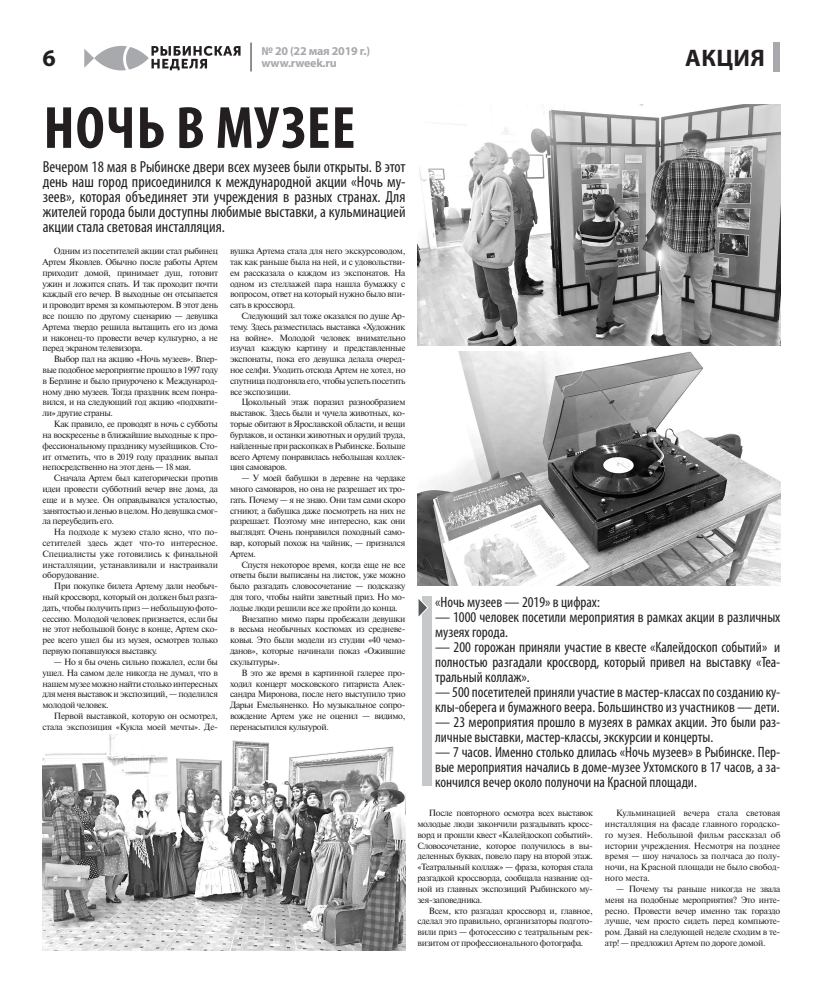
<style>
.page{position:relative;width:823px;height:993px;background:#fff}
.page>*{position:absolute;margin:0;border:0;box-sizing:border-box;transform-origin:0 0}
.Заголовок1{font:700 condensed 60px "Myriad Pro";letter-spacing:.02em;color:#231f20}
.рубрика1{font:700 24px "Myriad Pro";letter-spacing:.02em;color:#231f20}
.Лид1{font:condensed 16px/15px "Myriad Pro";color:#231f20;text-align:justify}
.Лид1-2{font:condensed 15px/15px "Myriad Pro";color:#231f20}
.t1{font:700 12px/12px "Myriad Pro";letter-spacing:-.02em;color:#a8a9ad}
.Основной_текст1{font:9px/10.8px "Newton C";letter-spacing:-.04em;color:#231f20;text-align:justify}
</style>
<div class="page">
<svg style="left:250px;top:43px;width:1px;height:28px"></svg>
<svg style="left:84px;top:46px;width:156px;height:24px"></svg>
<div style="left:422px;top:595px;width:9px;height:190px;background:#c7c8ca"></div>
<svg style="left:418px;top:599px;width:11px;height:18px"></svg>
<div style="left:772px;top:43px;width:7px;height:29px;background:#a8a9ad"></div>
<img style="left:417px;top:104px;width:363px;height:242px">
<img style="left:417px;top:351px;width:362px;height:234px">
<img style="left:43px;top:734px;width:362px;height:216px">
<p class="рубрика1" style="left:43px;top:42px;width:15px">6</p>
<h3 class="t1" style="left:261px;top:45px;width:110px">№ 20 (22 мая 2019 г.) www.rweek.ru</h3>
<p class="рубрика1" style="left:684px;top:42px;width:81px">АКЦИЯ</p>
<p class="Заголовок1" style="left:44px;top:90px;width:313px">НОЧЬ В МУЗЕЕ</p>
<p class="Лид1" style="left:43px;top:158px;width:364px">Вечером 18 мая в Рыбинске двери всех музеев были открыты. В этот день наш город присоединился к международной акции «Ночь му&shy;зеев», которая объединяет эти учреждения в разных странах. Для жителей города были доступны любимые выставки, а кульминацией акции стала световая инсталляция.</p>
<p class="Основной_текст1" style="left:43px;top:245px;width:177px;text-indent:11px">Одним из посетителей акции стал рыбинец Артем Яковлев. Обычно после работы Артем приходит домой, принимает душ, готовит ужин и ложится спать. И так проходит почти каждый его вечер. В выходные он отсыпается и проводит время за компьютером. В этот день все пошло по другому сценарию — девушка Артема твердо решила вытащить его из дома и наконец-то провести вечер культурно, а не перед экраном телевизора.</p>
<p class="Основной_текст1" style="left:43px;top:353px;width:177px;text-indent:11px">Выбор пал на акцию «Ночь музеев». Впер&shy;вые подобное мероприятие прошло в 1997 году в Берлине и было приурочено к Международ&shy;ному дню музеев. Тогда праздник всем понра&shy;вился, и на следующий год акцию «подхвати&shy;ли» другие страны.</p>
<p class="Основной_текст1" style="left:43px;top:418px;width:177px;text-indent:11px">Как правило, ее проводят в ночь с субботы на воскресенье в ближайшие выходные к про&shy;фессиональному празднику музейщиков. Сто&shy;ит отметить, что в 2019 году праздник выпал непосредственно на этот день — 18 мая.</p>
<p class="Основной_текст1" style="left:43px;top:472px;width:177px;text-indent:11px">Сначала Артем был категорически против идеи провести субботний вечер вне дома, да еще и в музее. Он оправдывался усталостью, занятостью и ленью в целом. Но девушка смог&shy;ла переубедить его.</p>
<p class="Основной_текст1" style="left:43px;top:526px;width:177px;text-indent:11px">На подходе к музею стало ясно, что по&shy;сетителей здесь ждет что-то интересное.<br>Специалисты уже готовились к финальной инсталляции, устанавливали и настраивали оборудование.</p>
<p class="Основной_текст1" style="left:43px;top:580px;width:177px;text-indent:11px">При покупке билета Артему дали необыч&shy;ный кроссворд, который он должен был разга&shy;дать, чтобы получить приз — небольшую фото&shy;сессию. Молодой человек признается, если бы не этот небольшой бонус в конце, Артем ско&shy;рее всего ушел бы из музея, осмотрев только первую попавшуюся выставку.</p>
<p class="Основной_текст1" style="left:43px;top:656px;width:177px;text-indent:11px">— Но я бы очень сильно пожалел, если бы ушел. На самом деле никогда не думал, что в нашем музее можно найти столько интересных для меня выставок и экспозиций, — поделился молодой человек.</p>
<p class="Основной_текст1" style="left:43px;top:710px;width:177px;text-align:right">Первой выставкой, которую он осмотрел, стала экспозиция «Кукла моей мечты». Де-</p>
<p class="Основной_текст1" style="left:230px;top:245px;width:177px">вушка Артема стала для него экскурсоводом, так как раньше была на ней, и с удовольстви&shy;ем рассказала о каждом из экспонатов. На одном из стеллажей пара нашла бумажку с вопросом, ответ на который нужно было впи&shy;сать в кроссворд.</p>
<p class="Основной_текст1" style="left:230px;top:310px;width:177px;text-indent:11px">Следующий зал тоже оказался по душе Ар&shy;тему. Здесь разместилась выставка «Художник на войне». Молодой человек внимательно изучал каждую картину и представленные экспонаты, пока его девушка делала очеред&shy;ное селфи. Уходить отсюда Артем не хотел, но спутница подгоняла его, чтобы успеть посетить все экспозиции.</p>
<p class="Основной_текст1" style="left:230px;top:397px;width:177px;text-indent:11px">Цокольный этаж поразил разнообразием выставок. Здесь были и чучела животных, ко&shy;торые обитают в Ярославской области, и вещи бурлаков, и останки животных и орудий труда, найденные при раскопках в Рыбинске. Больше всего Артему понравилась небольшая коллек&shy;ция самоваров.</p>
<p class="Основной_текст1" style="left:230px;top:472px;width:177px;text-indent:11px">— У моей бабушки в деревне на чердаке много самоваров, но она не разрешает их тро&shy;гать. Почему — я не знаю. Они там сами скоро сгниют, а бабушка даже посмотреть на них не разрешает. Поэтому мне интересно, как они выглядят. Очень понравился походный само&shy;вар, который похож на чайник, — признался Артем.</p>
<p class="Основной_текст1" style="left:230px;top:559px;width:177px;text-indent:11px">Спустя некоторое время, когда еще не все ответы были выписаны на листок, уже можно было разгадать словосочетание — подсказку для того, чтобы найти заветный приз. Но мо&shy;лодые люди решили все же пройти до конца.</p>
<p class="Основной_текст1" style="left:230px;top:613px;width:177px;text-indent:11px">Внезапно мимо пары пробежали девушки в весьма необычных костюмах из средневе&shy;ковья. Это были модели из студии «40 чемо&shy;данов», которые начинали показ «Ожившие скульптуры».</p>
<p class="Основной_текст1" style="left:230px;top:667px;width:177px;text-indent:11px">В это же время в картинной галерее про&shy;ходил концерт московского гитариста Алек&shy;сандра Миронова, после него выступило трио Дарьи Емельяненко. Но музыкальное сопро&shy;вождение Артем уже не оценил — видимо, перенасытился культурой.</p>
<p class="Лид1-2" style="left:435px;top:594px;width:166px">«Ночь музеев — 2019» в цифрах:</p>
<p class="Лид1-2" style="left:435px;top:609px;width:346px">— 1000 человек посетили мероприятия в рамках акции в различных музеях города.</p>
<p class="Лид1-2" style="left:435px;top:639px;width:346px;text-align:justify">— 200 горожан приняли участие в квесте «Калейдоскоп событий» и полностью разгадали кроссворд, который привел на выставку «Теа&shy;тральный коллаж».</p>
<p class="Лид1-2" style="left:435px;top:684px;width:346px">— 500 посетителей приняли участие в мастер-классах по созданию ку&shy;клы-оберега и бумажного веера. Большинство из участников — дети.</p>
<p class="Лид1-2" style="left:435px;top:714px;width:346px">— 23 мероприятия прошло в музеях в рамках акции. Это были раз&shy;личные выставки, мастер-классы, экскурсии и концерты.</p>
<p class="Лид1-2" style="left:435px;top:744px;width:346px;text-align:justify">— 7 часов. Именно столько длилась «Ночь музеев» в Рыбинске. Пер&shy;вые мероприятия начались в доме-музее Ухтомского в 17 часов, а за&shy;кончился вечер около полуночи на Красной площади.</p>
<p class="Основной_текст1" style="left:417px;top:807px;width:177px;text-indent:11px">После повторного осмотра всех выставок молодые люди закончили разгадывать кросс&shy;ворд и прошли квест «Калейдоскоп событий».<br>Словосочетание, которое получилось в вы&shy;деленных буквах, повело пару на второй этаж. «Театральный коллаж» — фраза, которая стала разгадкой кроссворда, сообщала название од&shy;ной из главных экспозиций Рыбинского му&shy;зея-заповедника.</p>
<p class="Основной_текст1" style="left:417px;top:904px;width:177px;text-indent:11px">Всем, кто разгадал кроссворд и, главное, сделал это правильно, организаторы подгото&shy;вили приз — фотосессию с театральным рек&shy;визитом от профессионального фотографа.</p>
<p class="Основной_текст1" style="left:604px;top:807px;width:177px;text-indent:11px">Кульминацией вечера стала световая инсталляция на фасаде главного городско&shy;го музея. Небольшой фильм рассказал об истории учреждения. Несмотря на позднее время — шоу началось за полчаса до полу&shy;ночи, на Красной площади не было свобод&shy;ного места.</p>
<p class="Основной_текст1" style="left:604px;top:883px;width:177px;text-indent:11px">— Почему ты раньше никогда не звала меня на подобные мероприятия? Это инте&shy;ресно. Провести вечер именно так гораздо лучше, чем просто сидеть перед компьюте&shy;ром. Давай на следующей неделе сходим в те&shy;атр! — предложил Артем по дороге домой.</p>
</div>
